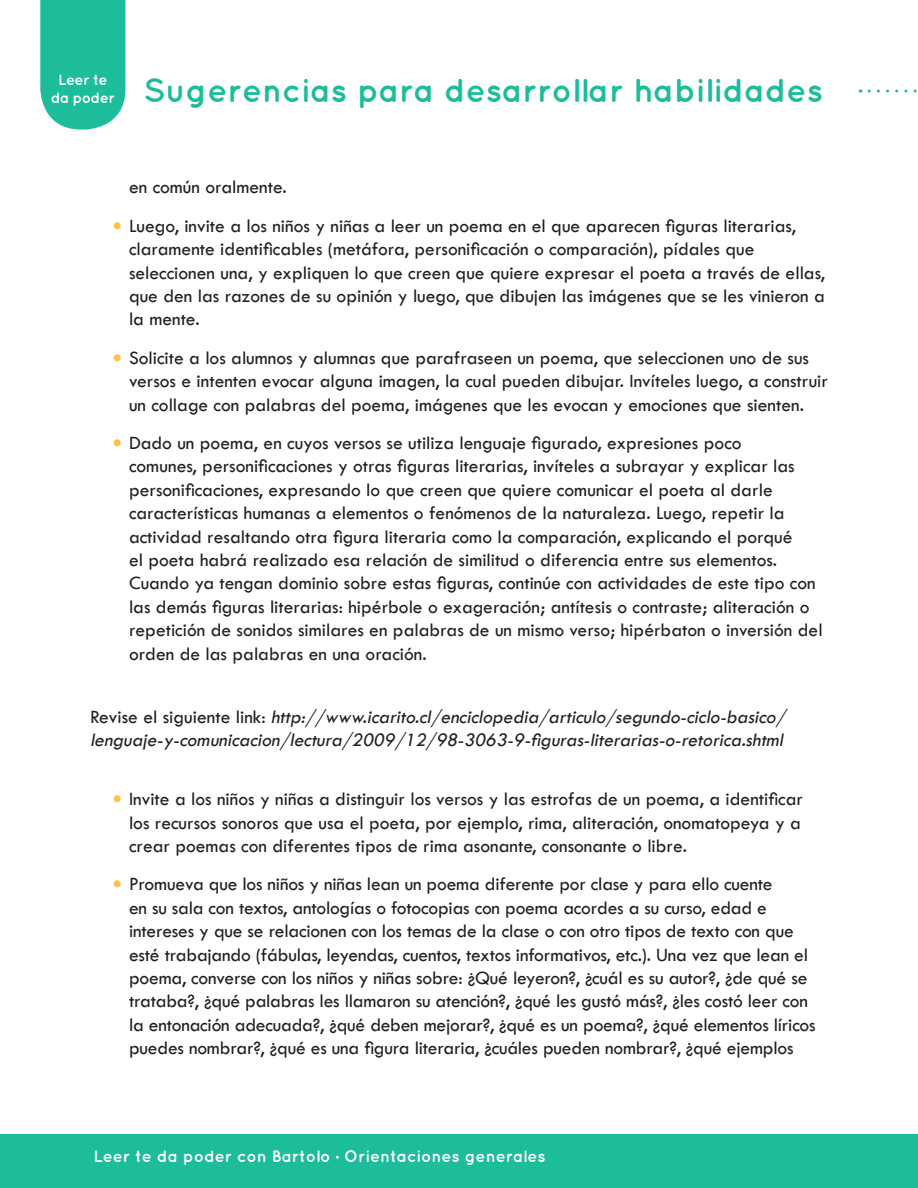
<style>
.page{position:relative;width:918px;height:1188px;background:#fff}
.page>*{position:absolute;margin:0;border:0;box-sizing:border-box;transform-origin:0 0}
.t1{font:700 33px "Quicksand";color:#1dbc9a}
.t2{font:19.5px/23.4px "Tw Cen";color:#241f1f}
.t3{font:italic 19.5px/23.4px "Tw Cen";color:#241f1f}
.t4{font:700 16.5px "Quicksand";color:#fff}
.t5{font:700 15px "Quicksand";letter-spacing:-.04em;color:#fff}
.s1{font-size:15px;color:#fff}
.s2{font-family:"Calibri";font-weight:700;color:#ffc244}
.s3{font-style:normal}
.s4{font-weight:400}
</style>
<div class="page">
<svg style="left:40px;top:0;width:85px;height:130px;background:#2bc0a0"></svg>
<div style="left:0;top:1134px;width:918px;height:54px;background:#1dbc9a"></div>
<svg style="left:335px;top:1154px;width:5px;height:6px"></svg>
<svg style="left:869px;top:90px;width:48px;height:3px"></svg>
<p class="t5" style="left:58px;top:71px;width:51px">Leer te</p>
<h1 class="t1" style="left:51px;top:71px;width:774px"><span class="s1">da poder</span> Sugerencias para desarrollar habilidades</h1>
<p class="t2" style="left:129px;top:176px;width:159px">en común oralmente.</p>
<p class="t2" style="left:129px;top:214px;width:698px;text-indent:-16px"><span class="s2">•</span> Luego, invite a los niños y niñas a leer un poema en el que aparecen figuras literarias, claramente identificables (metáfora, personificación o comparación), pídales que seleccionen una, y expliquen lo que creen que quiere expresar el poeta a través de ellas, que den las razones de su opinión y luego, que dibujen las imágenes que se les vinieron a la mente.</p>
<p class="t2" style="left:129px;top:346px;width:700px;text-indent:-16px"><span class="s2">•</span> Solicite a los alumnos y alumnas que parafraseen un poema, que seleccionen uno de sus versos e intenten evocar alguna imagen, la cual pueden dibujar. Invíteles luego, a construir un collage con palabras del poema, imágenes que les evocan y emociones que sienten.</p>
<p class="t2" style="left:129px;top:431px;width:695px;text-indent:-16px"><span class="s2">•</span> Dado un poema, en cuyos versos se utiliza lenguaje figurado, expresiones poco<br>comunes, personificaciones y otras figuras literarias, invíteles a subrayar y explicar las personificaciones, expresando lo que creen que quiere comunicar el poeta al darle características humanas a elementos o fenómenos de la naturaleza. Luego, repetir la actividad resaltando otra figura literaria como la comparación, explicando el porqué<br>el poeta habrá realizado esa relación de similitud o diferencia entre sus elementos.<br>Cuando ya tengan dominio sobre estas figuras, continúe con actividades de este tipo con las demás figuras literarias: hipérbole o exageración; antítesis o contraste; aliteración o repetición de sonidos similares en palabras de un mismo verso; hipérbaton o inversión del orden de las palabras en una oración.</p>
<p class="t3" style="left:90px;top:705px;width:701px"><span class="s3">R e v i s e e l s i g u i e n t e l i n k :</span> http://www.icarito.cl/enciclopedia/articulo/segundo-ciclo-basico/ lenguaje-y-comunicacion/lectura/2009/12/98-3063-9-figuras-literarias-o-retorica.shtml</p>
<p class="t2" style="left:129px;top:787px;width:675px;text-align:justify;text-indent:-16px"><span class="s2">•</span> Invite a los niños y niñas a distinguir los versos y las estrofas de un poema, a identificar los recursos sonoros que usa el poeta, por ejemplo, rima, aliteración, onomatopeya y a crear poemas con diferentes tipos de rima asonante, consonante o libre.</p>
<p class="t2" style="left:129px;top:872px;width:688px;text-indent:-16px"><span class="s2">•</span> Promueva que los niños y niñas lean un poema diferente por clase y para ello cuente<br>en su sala con textos, antologías o fotocopias con poema acordes a su curso, edad e intereses y que se relacionen con los temas de la clase o con otro tipos de texto con que esté trabajando (fábulas, leyendas, cuentos, textos informativos, etc.). Una vez que lean el poema, converse con los niños y niñas sobre: ¿Qué leyeron?, ¿cuál es su autor?, ¿de qué se trataba?, ¿qué palabras les llamaron su atención?, ¿qué les gustó más?, ¿les costó leer con la entonación adecuada?, ¿qué deben mejorar?, ¿qué es un poema?, ¿qué elementos líricos puedes nombrar?, ¿qué es una figura literaria, ¿cuáles pueden nombrar?, ¿qué ejemplos</p>
<p class="t4" style="left:94px;top:1147px;width:453px">Leer te da poder con Bartolo <span class="s4">·</span> Orientaciones generales</p>
</div>
